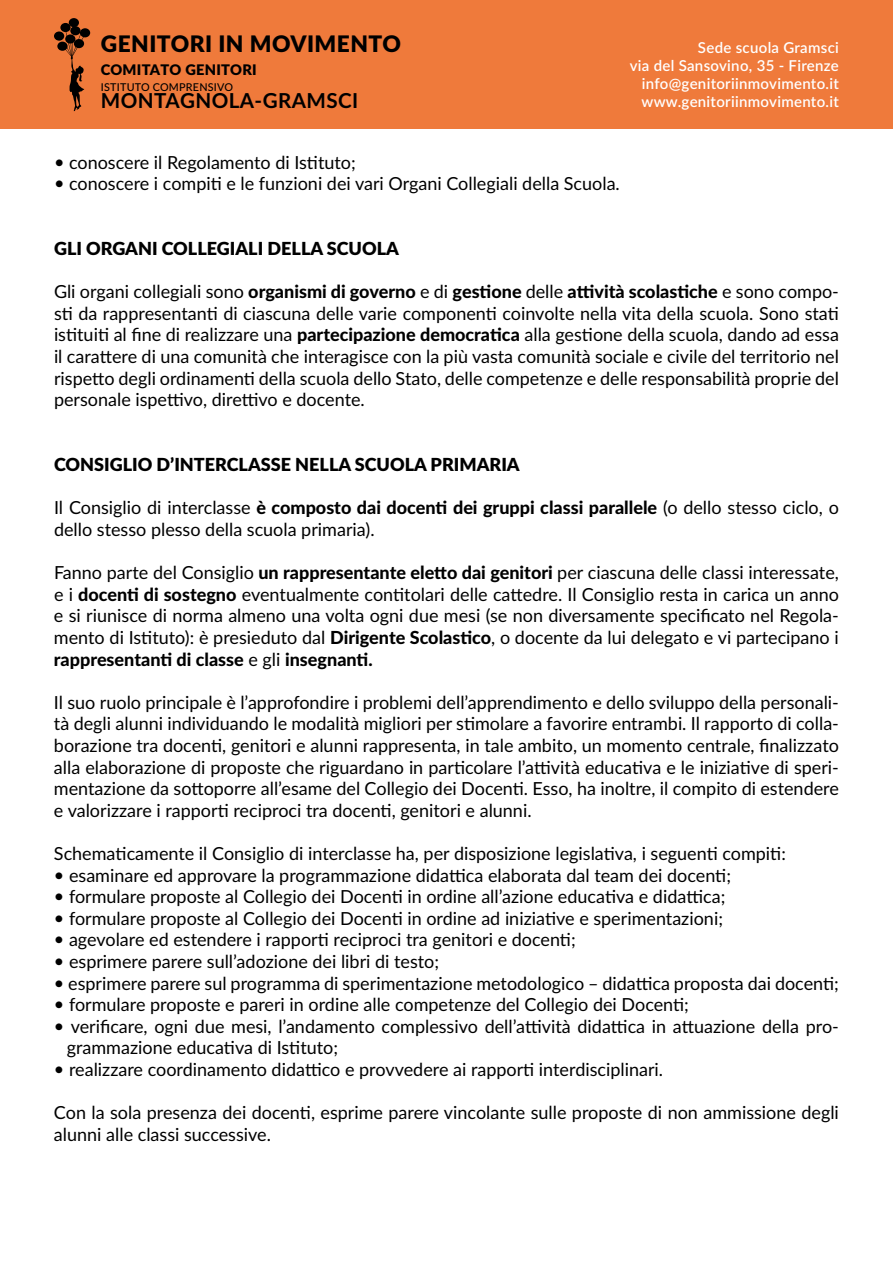
<style>
.page{position:relative;width:893px;height:1263px;background:#fff}
.page>*{position:absolute;margin:0;border:0;box-sizing:border-box;transform-origin:0 0}
.t1{font:900 22.8px "Lato Latin";letter-spacing:.02em;color:#000}
.t2{font:700 20.55px "Lato Latin";letter-spacing:.02em;color:#000}
.t3{font:18px/21.6px "Lato";color:#000}
.t4{font:900 18px "Lato";color:#000}
.t5{font:600 15px/18px "Lato";letter-spacing:.02em;color:#fff;text-align:right}
.t6{font:900 14.55px "Lato Latin";letter-spacing:.02em;color:#000}
.t7{font:500 10.8px "Lato";letter-spacing:.02em;color:#000}
.s1{font-weight:800}
</style>
<div class="page">
<div style="left:0;top:0;width:893px;height:128px;background:#ef7a3b"></div>
<div style="left:57px;top:42px;width:11px;height:9px;background:#000;border-radius:50%"></div>
<div style="left:54px;top:32px;width:10px;height:9px;background:#000;border-radius:50%"></div>
<div style="left:80px;top:28px;width:10px;height:9px;background:#000;border-radius:50%"></div>
<svg style="left:70px;top:26px;width:11px;height:9px"></svg>
<div style="left:60px;top:23px;width:11px;height:9px;background:#000;border-radius:50%"></div>
<div style="left:69px;top:18px;width:10px;height:9px;background:#000;border-radius:50%"></div>
<svg style="left:65px;top:31px;width:21px;height:80px"></svg>
<p class="t1" style="left:101px;top:30px;width:302px">GENITORI IN MOVIMENTO</p>
<p class="t6" style="left:101px;top:61px;width:157px">COMITATO GENITORI</p>
<p class="t7" style="left:101px;top:79px;width:134px">ISTITUTO COMPRENSIVO</p>
<p class="t2" style="left:101px;top:89px;width:259px">MONTAGNOLA-GRAMSCI</p>
<p class="t5" style="left:630px;top:38px;width:211px">Sede scuola Gramsci<br>via del Sansovino, 35 - Firenze info@genitoriinmovimento.it www.genitoriinmovimento.it</p>
<p class="t3" style="left:69px;top:151px;width:552px">conoscere il Regolamento di Istituto;<br>conoscere i compiti e le funzioni dei vari Organi Collegiali della Scuola.</p>
<p class="t4" style="left:54px;top:235px;width:346px">GLI ORGANI COLLEGIALI DELLA SCUOLA</p>
<p class="t3" style="left:54px;top:280px;width:786px;text-align:justify">Gli organi collegiali sono <span class="s1">organismi di governo</span> e di <span class="s1">gestione</span> delle <span class="s1">attività scolastiche</span> e sono compo&shy;sti da rappresentanti di ciascuna delle varie componenti coinvolte nella vita della scuola. Sono stati istituiti al fine di realizzare una <span class="s1">partecipazione democratica</span> alla gestione della scuola, dando ad essa il carattere di una comunità che interagisce con la più vasta comunità sociale e civile del territorio nel rispetto degli ordinamenti della scuola dello Stato, delle competenze e delle responsabilità proprie del personale ispettivo, direttivo e docente.</p>
<p class="t4" style="left:54px;top:451px;width:467px">CONSIGLIO D’INTERCLASSE NELLA SCUOLA PRIMARIA</p>
<p class="t3" style="left:54px;top:496px;width:786px">Il Consiglio di interclasse <span class="s1">è composto dai docenti dei gruppi classi parallele</span> (o dello stesso ciclo, o dello stesso plesso della scuola primaria).</p>
<p class="t3" style="left:54px;top:561px;width:786px;text-align:justify">Fanno parte del Consiglio <span class="s1">un rappresentante eletto dai genitori</span> per ciascuna delle classi interessate, e i <span class="s1">docenti di sostegno</span> eventualmente contitolari delle cattedre. Il Consiglio resta in carica un anno e si riunisce di norma almeno una volta ogni due mesi (se non diversamente specificato nel Regola&shy;mento di Istituto): è presieduto dal <span class="s1">Dirigente Scolastico</span>, o docente da lui delegato e vi partecipano i <span class="s1">rappresentanti di classe</span> e gli <span class="s1">insegnanti.</span></p>
<p class="t3" style="left:54px;top:691px;width:786px;text-align:justify">Il suo ruolo principale è l’approfondire i problemi dell’apprendimento e dello sviluppo della personali&shy;tà degli alunni individuando le modalità migliori per stimolare a favorire entrambi. Il rapporto di colla&shy;borazione tra docenti, genitori e alunni rappresenta, in tale ambito, un momento centrale, finalizzato alla elaborazione di proposte che riguardano in particolare l’attività educativa e le iniziative di speri&shy;mentazione da sottoporre all’esame del Collegio dei Docenti. Esso, ha inoltre, il compito di estendere e valorizzare i rapporti reciproci tra docenti, genitori e alunni.</p>
<p class="t3" style="left:67px;top:842px;width:774px;text-indent:-13px">Schematicamente il Consiglio di interclasse ha, per disposizione legislativa, i seguenti compiti: esaminare ed approvare la programmazione didattica elaborata dal team dei docenti;<br>formulare proposte al Collegio dei Docenti in ordine all’azione educativa e didattica;<br>formulare proposte al Collegio dei Docenti in ordine ad iniziative e sperimentazioni;<br>agevolare ed estendere i rapporti reciproci tra genitori e docenti;<br>esprimere parere sull’adozione dei libri di testo;<br>esprimere parere sul programma di sperimentazione metodologico – didattica proposta dai docenti; formulare proposte e pareri in ordine alle competenze del Collegio dei Docenti;<br>verificare, ogni due mesi, l’andamento complessivo dell’attività didattica in attuazione della pro&shy;grammazione educativa di Istituto;<br>realizzare coordinamento didattico e provvedere ai rapporti interdisciplinari.</p>
<p class="t3" style="left:54px;top:1101px;width:786px">Con la sola presenza dei docenti, esprime parere vincolante sulle proposte di non ammissione degli alunni alle classi successive.</p>
</div>
